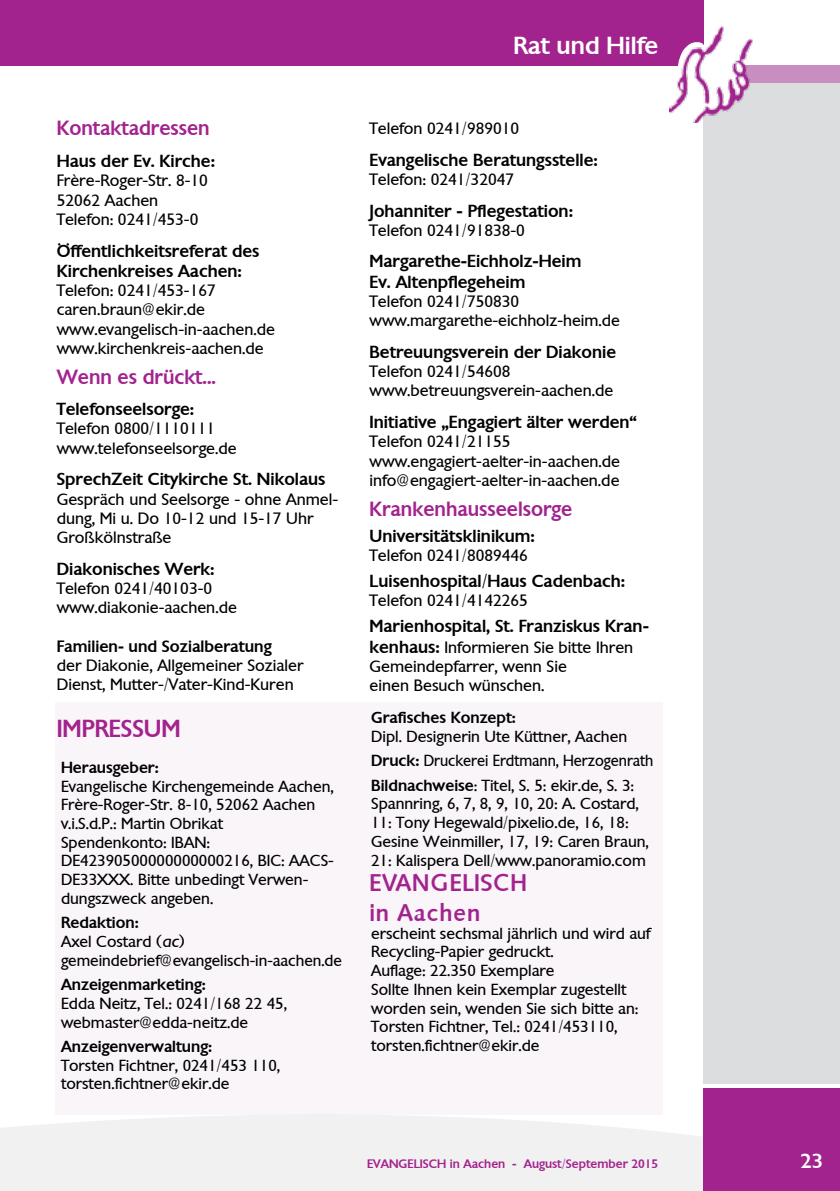
<style>
.page{position:relative;width:840px;height:1191px;background:#fff}
.page>*{position:absolute;margin:0;border:0;box-sizing:border-box;transform-origin:0 0}
.t1{font:500 25px/30px "Saxony";color:#a3238e}
.t2{font:500 24px "Chantilly";color:#fff}
.t3{font:500 24px "Chantilly";color:#a3238e}
.t4{font:500 20px "Chantilly";color:#a3238e}
.t5{font:500 20px "Chantilly";color:#fff}
.t6{font:500 17px/20.4px "Chantilly";color:#000}
.t7{font:16px/19.2px "Chantilly";color:#000}
.t8{font:500 16px "Chantilly";color:#000}
.t9{font:15.6px/18.8px "Chantilly";color:#000}
.t10{font:500 15.6px "Chantilly";color:#000}
.t11{font:500 12px "Chantilly";color:#a3238e}
.s1{font-weight:500}
.s2{font-style:italic}
.s3{font-weight:500;font-size:17px}
</style>
<div class="page">
<svg style="left:0;top:1114px;width:703px;height:77px;fill:#f1f1f2"></svg>
<div style="left:0;top:0;width:703px;height:65px;background:#a3238e"></div>
<div style="left:703px;top:77px;width:136px;height:1006px;background:#dcddde"></div>
<div style="left:703px;top:1089px;width:136px;height:102px;background:#a3238e"></div>
<div style="left:703px;top:65px;width:136px;height:17px;background:#c78ebf"></div>
<img style="left:668px;top:26px;width:84px;height:97px">
<div style="left:55px;top:702px;width:607px;height:412px;background:#f9f5f9"></div>
<h2 class="t2" style="left:513px;top:30px;width:146px">Rat und Hilfe</h2>
<p class="t4" style="left:57px;top:115px;width:154px">Kontaktadressen</p>
<p class="t6" style="left:57px;top:151px;width:159px">Haus der Ev. Kirche:</p>
<p class="t7" style="left:57px;top:171px;width:153px">Frère-Roger-Str. 8-10<br>52062 Aachen<br>Telefon: 0241/453-0</p>
<p class="t6" style="left:57px;top:240px;width:204px">Öffentlichkeitsreferat des<br>Kirchenkreises Aachen:</p>
<p class="t7" style="left:57px;top:281px;width:220px">Telefon: 0241/453-167 caren.braun@ekir.de www.evangelisch-in-aachen.de www.kirchenkreis-aachen.de</p>
<p class="t4" style="left:57px;top:363px;width:161px">Wenn es drückt...</p>
<p class="t6" style="left:57px;top:399px;width:139px">Telefonseelsorge:</p>
<p class="t7" style="left:57px;top:419px;width:181px">Telefon 0800/1110111 www.telefonseelsorge.de</p>
<p class="t6" style="left:57px;top:469px;width:270px">SprechZeit Citykirche St. Nikolaus</p>
<p class="t7" style="left:57px;top:489px;width:283px">Gespräch und Seelsorge - ohne Anmel&shy;dung, Mi u. Do 10-12 und 15-17 Uhr<br>Großkölnstraße</p>
<p class="t6" style="left:57px;top:558px;width:159px">Diakonisches Werk:</p>
<p class="t7" style="left:57px;top:578px;width:181px">Telefon 0241/40103-0 www.diakonie-aachen.de</p>
<p class="t8" style="left:57px;top:635px;width:216px">Familien- und Sozialberatung</p>
<p class="t7" style="left:57px;top:655px;width:248px">der Diakonie, Allgemeiner Sozialer<br>Dienst, Mutter-/Vater-Kind-Kuren</p>
<h2 class="t3" style="left:57px;top:713px;width:125px">IMPRESSUM</h2>
<p class="t10" style="left:61px;top:757px;width:99px">Herausgeber:</p>
<p class="t9" style="left:61px;top:776px;width:274px">Evangelische Kirchengemeinde Aachen,<br>Frère-Roger-Str. 8-10, 52062 Aachen v.i.S.d.P.: Martin Obrikat<br>Spendenkonto: IBAN:<br>DE42390500000000000216, BIC: AACS-<br>DE33XXX. Bitte unbedingt Verwen&shy;dungszweck angeben.</p>
<p class="t9" style="left:61px;top:913px;width:282px"><span class="s1">Redaktion:<br></span>Axel Costard (<span class="s2">ac</span>) gemeindebrief@evangelisch-in-aachen.de</p>
<p class="t10" style="left:61px;top:974px;width:146px">Anzeigenmarketing:</p>
<p class="t9" style="left:61px;top:993px;width:227px">Edda Neitz, Tel.: 0241/168 22 45, webmaster@edda-neitz.de</p>
<p class="t10" style="left:61px;top:1036px;width:152px">Anzeigenverwaltung:</p>
<p class="t9" style="left:61px;top:1055px;width:220px">Torsten Fichtner, 0241/453 110, torsten.fichtner@ekir.de</p>
<p class="t7" style="left:369px;top:118px;width:151px">Telefon 0241/989010</p>
<p class="t6" style="left:369px;top:149px;width:229px">Evangelische Beratungsstelle:</p>
<p class="t7" style="left:369px;top:169px;width:146px">Telefon: 0241/32047</p>
<p class="t6" style="left:369px;top:200px;width:205px">Johanniter - Pflegestation:</p>
<p class="t7" style="left:369px;top:220px;width:157px">Telefon 0241/91838-0</p>
<p class="t6" style="left:369px;top:251px;width:213px">Margarethe-Eichholz-Heim<br>Ev. Altenpflegeheim</p>
<p class="t7" style="left:369px;top:292px;width:252px">Telefon 0241/750830 www.margarethe-eichholz-heim.de</p>
<p class="t6" style="left:369px;top:341px;width:248px">Betreuungsverein der Diakonie</p>
<p class="t7" style="left:369px;top:362px;width:245px">Telefon 0241/54608 www.betreuungsverein-aachen.de</p>
<p class="t6" style="left:369px;top:412px;width:269px">Initiative „Engagiert älter werden“</p>
<p class="t7" style="left:369px;top:432px;width:252px">Telefon 0241/21155 www.engagiert-aelter-in-aachen.de info@engagiert-aelter-in-aachen.de</p>
<p class="t4" style="left:369px;top:495px;width:204px">Krankenhausseelsorge</p>
<p class="t6" style="left:369px;top:525px;width:166px">Universitätsklinikum:</p>
<p class="t7" style="left:369px;top:545px;width:160px">Telefon 0241/8089446</p>
<p class="t6" style="left:369px;top:570px;width:257px">Luisenhospital/Haus Cadenbach:</p>
<p class="t7" style="left:369px;top:590px;width:160px">Telefon 0241/4142265</p>
<p class="t6" style="left:369px;top:615px;width:281px">Marienhospital, St. Franziskus Kran-</p>
<p class="t7" style="left:369px;top:637px;width:265px"><span class="s3">kenhaus:</span> Informieren Sie bitte Ihren<br>Gemeindepfarrer, wenn Sie<br>einen Besuch wünschen.</p>
<p class="t10" style="left:371px;top:707px;width:146px">Grafisches Konzept:</p>
<p class="t9" style="left:371px;top:724px;width:283px;line-height:24.4px">Dipl. Designerin Ute Küttner, Aachen<br><span class="s1">Druck:</span> Druckerei Erdtmann, Herzogenrath<br><span class="s1">Bildnachweise</span>: Titel, S. 5: ekir.de, S. 3:</p>
<p class="t9" style="left:371px;top:794px;width:279px">Spannring, 6, 7, 8, 9, 10, 20: A. Costard, 11: Tony Hegewald/pixelio.de, 16, 18:<br>Gesine Weinmiller, 17, 19: Caren Braun, 21: Kalispera Dell/www.panoramio.com</p>
<h1 class="t1" style="left:369px;top:868px;width:160px">EVANGELISCH in Aachen</h1>
<p class="t9" style="left:371px;top:923px;width:280px">erscheint sechsmal jährlich und wird auf Recycling-Papier gedruckt.<br>Auflage: 22.350 Exemplare<br>Sollte Ihnen kein Exemplar zugestellt worden sein, wenden Sie sich bitte an:<br>Torsten Fichtner, Tel.: 0241/453110, torsten.fichtner@ekir.de</p>
<p class="t11" style="left:367px;top:1156px;width:293px">EVANGELISCH in Aachen - August/September 2015</p>
<p class="t5" style="left:800px;top:1148px;width:24px">23</p>
</div>
